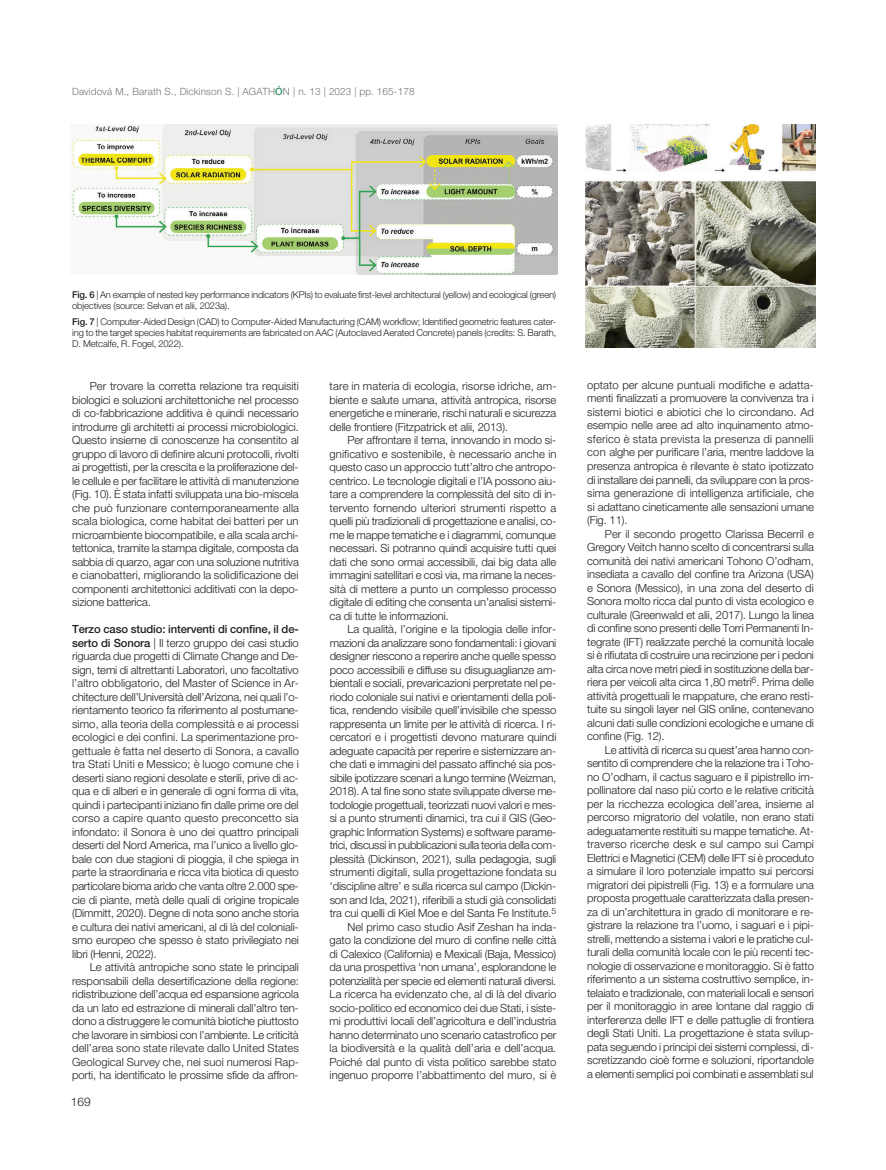
<style>
.page{position:relative;width:886px;height:1170px;background:#fff}
.page>*{position:absolute;margin:0;border:0;box-sizing:border-box;transform-origin:0 0}
.t1{font:300 11.88px "Helvetica Neue LT Std";color:#231f20}
.t2{font:300 11.25px/13.5px "Helvetica Neue LT Std";letter-spacing:-.01em;color:#231f20;text-align:justify}
.t3{font:300 10px "Helvetica Neue LT Std";letter-spacing:.005em;color:#777574}
.t4{font:300 9.38px/11.2px "Helvetica Neue LT Std";letter-spacing:-.02em;color:#231f20}
.s1{font-weight:500;color:#2b8f62}
.s2{font-weight:500}
</style>
<div class="page">
<img style="left:72px;top:124px;width:485px;height:150px">
<img style="left:586px;top:124px;width:229px;height:223px">
<p class="t3" style="left:72px;top:88px;width:344px">Davidová M., Barath S., Dickinson S. | AGATH<span class="s1">Ó</span>N | n. 13 | 2023 | pp. 165-178</p>
<p class="t4" style="left:72px;top:290px;width:485px"><span class="s2">Fig. 6</span> | An example of nested key performance indicators (KPIs) to evaluate first-level architectural (yellow) and ecological (green) objectives (source: Selvan et alii, 2023a).</p>
<p class="t4" style="left:72px;top:317px;width:486px;text-align:justify"><span class="s2">Fig. 7</span> | Computer-Aided Design (CAD) to Computer-Aided Manufacturing (CAM) workflow; Identified geometric features cater&shy;ing to the target species habitat requirements are fabricated on AAC (Autoclaved Aerated Concrete) panels (credits: S. Barath, D. Metcalfe, R. Fogel, 2022).</p>
<p class="t2" style="left:72px;top:380px;width:228px;text-indent:18px">Per trovare la corretta relazione tra requisiti biologici e soluzioni architettoniche nel processo di co-fabbricazione additiva è quindi necessario introdurre gli architetti ai processi microbiologici.<br>Questo insieme di conoscenze ha consentito al gruppo di lavoro di definire alcuni protocolli, rivolti ai progettisti, per la crescita e la proliferazione del&shy;le cellule e per facilitare le attività di manutenzione (Fig. 10). È stata infatti sviluppata una bio-miscela che può funzionare contemporaneamente alla scala biologica, come habitat dei batteri per un microambiente biocompatibile, e alla scala archi&shy;tettonica, tramite la stampa digitale, composta da sabbia di quarzo, agar con una soluzione nutritiva e cianobatteri, migliorando la solidificazione dei componenti architettonici additivati con la depo&shy;sizione batterica.</p>
<p class="t2" style="left:72px;top:623px;width:228px"><span class="s2">Terzo caso studio: interventi di confine, il de&shy;serto di Sonora</span> | Il terzo gruppo dei casi studio riguarda due progetti di Climate Change and De&shy;sign, temi di altrettanti Laboratori, uno facoltativo l’altro obbligatorio, del Master of Science in Ar&shy;chitecture dell’Università dell’Arizona, nei quali l’o&shy;rientamento teorico fa riferimento al postumane&shy;simo, alla teoria della complessità e ai processi ecologici e dei confini. La sperimentazione pro&shy;gettuale è fatta nel deserto di Sonora, a cavallo tra Stati Uniti e Messico; è luogo comune che i deserti siano regioni desolate e sterili, prive di ac&shy;qua e di alberi e in generale di ogni forma di vita, quindi i partecipanti iniziano fin dalle prime ore del corso a capire quanto questo preconcetto sia infondato: il Sonora è uno dei quattro principali deserti del Nord America, ma l’unico a livello glo&shy;bale con due stagioni di pioggia, il che spiega in parte la straordinaria e ricca vita biotica di questo particolare bioma arido che vanta oltre 2.000 spe&shy;cie di piante, metà delle quali di origine tropicale (Dimmitt, 2020). Degne di nota sono anche storia e cultura dei nativi americani, al di là del coloniali&shy;smo europeo che spesso è stato privilegiato nei libri (Henni, 2022).</p>
<p class="t2" style="left:72px;top:961px;width:228px;text-indent:18px">Le attività antropiche sono state le principali responsabili della desertificazione della regione: ridistribuzione dell’acqua ed espansione agricola da un lato ed estrazione di minerali dall’altro ten&shy;dono a distruggere le comunità biotiche piuttosto che lavorare in simbiosi con l’ambiente. Le criticità dell’area sono state rilevate dallo United States Geological Survey che, nei suoi numerosi Rap&shy;porti, ha identificato le prossime sfide da affron-</p>
<p class="t1" style="left:71px;top:1097px;width:21px">169</p>
<p class="t2" style="left:330px;top:380px;width:228px">tare in materia di ecologia, risorse idriche, am&shy;biente e salute umana, attività antropica, risorse energetiche e minerarie, rischi naturali e sicurezza delle frontiere (Fitzpatrick et alii, 2013).</p>
<p class="t2" style="left:330px;top:434px;width:228px;text-indent:18px">Per affrontare il tema, innovando in modo si&shy;gnificativo e sostenibile, è necessario anche in questo caso un approccio tutt’altro che antropo&shy;centrico. Le tecnologie digitali e l’IA possono aiu&shy;tare a comprendere la complessità del sito di in&shy;tervento fornendo ulteriori strumenti rispetto a quelli più tradizionali di progettazione e analisi, co&shy;me le mappe tematiche e i diagrammi, comunque necessari. Si potranno quindi acquisire tutti quei dati che sono ormai accessibili, dai big data alle immagini satellitari e così via, ma rimane la neces&shy;sità di mettere a punto un complesso processo digitale di editing che consenta un’analisi sistemi&shy;ca di tutte le informazioni.</p>
<p class="t2" style="left:330px;top:623px;width:228px;text-align:right">La qualità, l’origine e la tipologia delle infor&shy;mazioni da analizzare sono fondamentali: i giovani designer riescono a reperire anche quelle spesso poco accessibili e diffuse su disuguaglianze am&shy;bientali e sociali, prevaricazioni perpretate nel pe&shy;riodo coloniale sui nativi e orientamenti della poli&shy;tica, rendendo visibile quell’invisibile che spesso rappresenta un limite per le attività di ricerca. I ri&shy;cercatori e i progettisti devono maturare quindi adeguate capacità per reperire e sistemizzare an&shy;che dati e immagini del passato affinché sia pos&shy;sibile ipotizzare scenari a lungo termine (Weizman, 2018). A tal fine sono state sviluppate diverse me&shy;todologie progettuali, teorizzati nuovi valori e mes&shy;si a punto strumenti dinamici, tra cui il GIS (Geo&shy;graphic Information Systems) e software parame&shy;trici, discussi in pubblicazioni sulla teoria della com&shy;plessità (Dickinson, 2021), sulla pedagogia, sugli strumenti digitali, sulla progettazione fondata su ‘discipline altre’ e sulla ricerca sul campo (Dickin&shy;son and Ida, 2021), riferibili a studi già consolidati tra cui quelli di Kiel Moe e del Santa Fe Institute.<sup>5<br></sup>Nel primo caso studio Asif Zeshan ha inda&shy;gato la condizione del muro di confine nelle città di Calexico (California) e Mexicali (Baja, Messico) da una prospettiva ‘non umana’, esplorandone le potenzialità per specie ed elementi naturali diversi.<br>La ricerca ha evidenzato che, al di là del divario socio-politico ed economico dei due Stati, i siste&shy;mi produttivi locali dell’agricoltura e dell’industria hanno determinato uno scenario catastrofico per la biodiversità e la qualità dell’aria e dell’acqua.<br>Poiché dal punto di vista politico sarebbe stato ingenuo proporre l’abbattimento del muro, si è</p>
<p class="t2" style="left:587px;top:379px;width:228px">optato per alcune puntuali modifiche e adatta&shy;menti finalizzati a promuovere la convivenza tra i sistemi biotici e abiotici che lo circondano. Ad esempio nelle aree ad alto inquinamento atmo&shy;sferico è stata prevista la presenza di pannelli con alghe per purificare l’aria, mentre laddove la presenza antropica è rilevante è stato ipotizzato di installare dei pannelli, da sviluppare con la pros&shy;sima generazione di intelligenza artificiale, che si adattano cineticamente alle sensazioni umane (Fig. 11).</p>
<p class="t2" style="left:587px;top:528px;width:228px;text-indent:18px">Per il secondo progetto Clarissa Becerril e Gregory Veitch hanno scelto di concentrarsi sulla comunità dei nativi americani Tohono O’odham, insediata a cavallo del confine tra Arizona (USA) e Sonora (Messico), in una zona del deserto di Sonora molto ricca dal punto di vista ecologico e culturale (Greenwald et alii, 2017). Lungo la linea di confine sono presenti delle Torri Permanenti In&shy;tegrate (IFT) realizzate perché la comunità locale si è rifiutata di costruire una recinzione per i pedoni alta circa nove metri piedi in sostituzione della bar&shy;riera per veicoli alta circa 1,80 metri<sup>6</sup>. Prima delle attività progettuali le mappature, che erano resti&shy;tuite su singoli layer nel GIS online, contenevano alcuni dati sulle condizioni ecologiche e umane di confine (Fig. 12).</p>
<p class="t2" style="left:587px;top:744px;width:228px;text-indent:18px">Le attività di ricerca su quest’area hanno con&shy;sentito di comprendere che la relazione tra i Toho&shy;no O’odham, il cactus saguaro e il pipistrello im&shy;pollinatore dal naso più corto e le relative criticità per la ricchezza ecologica dell’area, insieme al percorso migratorio del volatile, non erano stati adeguatamente restituiti su mappe tematiche. At&shy;traverso ricerche desk e sul campo sui Campi Elettrici e Magnetici (CEM) delle IFT si è proceduto a simulare il loro potenziale impatto sui percorsi migratori dei pipistrelli (Fig. 13) e a formulare una proposta progettuale caratterizzata dalla presen&shy;za di un’architettura in grado di monitorare e re&shy;gistrare la relazione tra l’uomo, i saguari e i pipi&shy;strelli, mettendo a sistema i valori e le pratiche cul&shy;turali della comunità locale con le più recenti tec&shy;nologie di osservazione e monitoraggio. Si è fatto riferimento a un sistema costruttivo semplice, in&shy;telaiato e tradizionale, con materiali locali e sensori per il monitoraggio in aree lontane dal raggio di interferenza delle IFT e delle pattuglie di frontiera degli Stati Uniti. La progettazione è stata svilup&shy;pata seguendo i principi dei sistemi complessi, di&shy;scretizzando cioè forme e soluzioni, riportandole a elementi semplici poi combinati e assemblati sul</p>
</div>
